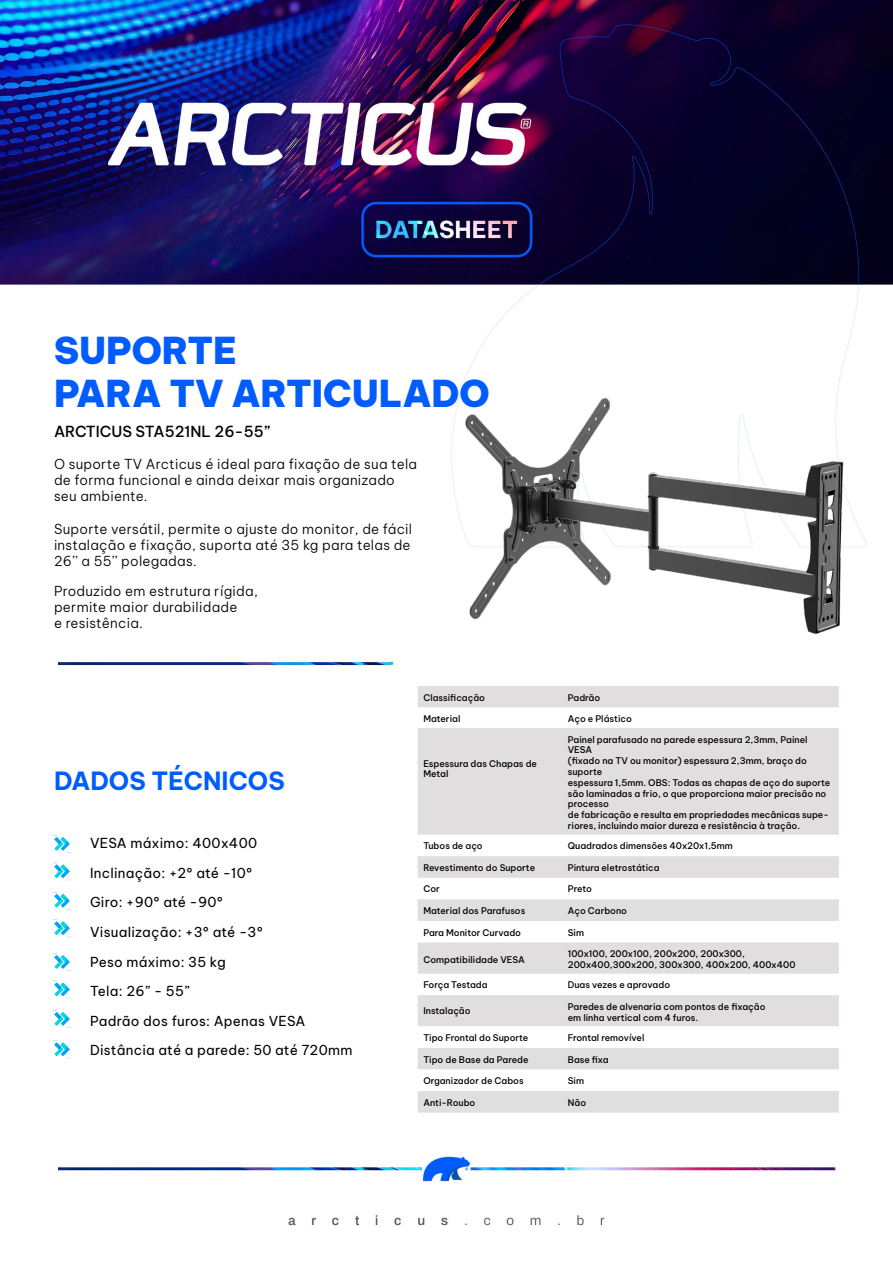
<style>
.page{position:relative;width:893px;height:1263px;background:#fff}
.page>*{position:absolute;margin:0;border:0;box-sizing:border-box;transform-origin:0 0}
.t1{font:900 36.45px/43.7px "Be Vietnam Pro";color:#015cff}
.t2{font:700 24.6px "Be Vietnam Pro";color:#015cff}
.t3{font:500 15px "Be Vietnam Pro";color:#000}
.t4{font:300 13.5px/16.2px "Be Vietnam Pro";letter-spacing:.02em;color:#000}
.t5{font:13.5px/29.5px "Be Vietnam Pro";letter-spacing:.02em;color:#000}
.t6{font:500 9px/10.8px "Be Vietnam Pro";color:#000}
</style>
<div class="page">
<img style="left:0;top:0;width:893px;height:1226px">
<img style="left:453px;top:354px;width:408px;height:352px">
<svg style="left:53px;top:835px;width:18px;height:18px"></svg>
<svg style="left:53px;top:953px;width:18px;height:18px"></svg>
<svg style="left:53px;top:892px;width:18px;height:18px"></svg>
<svg style="left:53px;top:1010px;width:18px;height:18px"></svg>
<svg style="left:53px;top:862px;width:18px;height:18px"></svg>
<svg style="left:53px;top:980px;width:18px;height:19px"></svg>
<svg style="left:53px;top:919px;width:18px;height:18px"></svg>
<svg style="left:53px;top:1040px;width:18px;height:18px"></svg>
<div style="left:418px;top:686px;width:421px;height:21px;background:#e0dede"></div>
<svg style="left:418px;top:707px;width:421px;height:235px"></svg>
<div style="left:418px;top:728px;width:421px;height:107px;background:#e0dede"></div>
<div style="left:418px;top:856px;width:421px;height:22px;background:#e0dede"></div>
<div style="left:418px;top:899px;width:421px;height:22px;background:#e0dede"></div>
<svg style="left:418px;top:942px;width:421px;height:170px;fill:#e0dede"></svg>
<svg style="left:418px;top:1026px;width:421px;height:65px"></svg>
<h1 class="t1" style="left:54px;top:324px;width:437px">SUPORTE<br>PARA TV ARTICULADO</h1>
<h3 class="t3" style="left:54px;top:419px;width:218px">ARCTICUS STA521NL 26-55”</h3>
<h3 class="t4" style="left:54px;top:454px;width:365px">O suporte TV Arcticus é ideal para fixação de sua tela de forma funcional e ainda deixar mais organizado seu ambiente.</h3>
<h3 class="t4" style="left:54px;top:519px;width:360px;text-align:justify">Suporte versátil, permite o ajuste do monitor, de fácil instalação e fixação, suporta até 35 kg para telas de 26’’ a 55’’ polegadas.</h3>
<h3 class="t4" style="left:54px;top:582px;width:205px">Produzido em estrutura rígida, permite maior durabilidade<br>e resistência.</h3>
<h2 class="t2" style="left:54px;top:760px;width:232px">DADOS TÉCNICOS</h2>
<h3 class="t5" style="left:90px;top:827px;width:264px">VESA máximo: 400x400<br>Inclinação: +2º até -10º<br>Giro: +90º até -90º<br>Visualização: +3º até -3º<br>Peso máximo: 35 kg<br>Tela: 26” - 55”<br>Padrão dos furos: Apenas VESA<br>Distância até a parede: 50 até 720mm</h3>
<p class="t6" style="left:423px;top:691px;width:63px">Classificação</p>
<p class="t6" style="left:568px;top:691px;width:34px">Padrão</p>
<p class="t6" style="left:423px;top:713px;width:39px">Material</p>
<p class="t6" style="left:568px;top:713px;width:66px">Aço e Plástico</p>
<p class="t6" style="left:423px;top:757px;width:115px">Espessura das Chapas de<br>Metal</p>
<p class="t6" style="left:568px;top:733px;width:264px">Painel parafusado na parede espessura 2,3mm, Painel VESA<br>(fixado na TV ou monitor) espessura 2,3mm, braço do suporte<br>espessura 1,5mm. OBS: Todas as chapas de aço do suporte são laminadas a frio, o que proporciona maior precisão no processo<br>de fabricação e resulta em propriedades mecânicas supe&shy;riores, incluindo maior dureza e resistência à tração.</p>
<p class="t6" style="left:423px;top:840px;width:61px">Tubos de aço</p>
<p class="t6" style="left:568px;top:840px;width:167px">Quadrados dimensões 40x20x1,5mm</p>
<p class="t6" style="left:423px;top:861px;width:113px">Revestimento do Suporte</p>
<p class="t6" style="left:568px;top:861px;width:93px">Pintura eletrostática</p>
<p class="t6" style="left:423px;top:883px;width:18px">Cor</p>
<p class="t6" style="left:568px;top:883px;width:26px">Preto</p>
<p class="t6" style="left:423px;top:904px;width:104px">Material dos Parafusos</p>
<p class="t6" style="left:568px;top:904px;width:61px">Aço Carbono</p>
<p class="t6" style="left:423px;top:926px;width:99px">Para Monitor Curvado</p>
<p class="t6" style="left:568px;top:926px;width:18px">Sim</p>
<p class="t6" style="left:423px;top:953px;width:103px">Compatibilidade VESA</p>
<p class="t6" style="left:568px;top:947px;width:229px">100x100, 200x100, 200x200, 200x300,<br>200x400,300x200, 300x300, 400x200, 400x400</p>
<p class="t6" style="left:423px;top:979px;width:66px">Força Testada</p>
<p class="t6" style="left:568px;top:979px;width:104px">Duas vezes e aprovado</p>
<p class="t6" style="left:423px;top:1005px;width:49px">Instalação</p>
<p class="t6" style="left:568px;top:1000px;width:199px">Paredes de alvenaria com pontos de fixação em linha vertical com 4 furos.</p>
<p class="t6" style="left:423px;top:1031px;width:107px">Tipo Frontal do Suporte</p>
<p class="t6" style="left:568px;top:1031px;width:78px">Frontal removível</p>
<p class="t6" style="left:423px;top:1053px;width:107px">Tipo de Base da Parede</p>
<p class="t6" style="left:568px;top:1053px;width:42px">Base fixa</p>
<p class="t6" style="left:423px;top:1074px;width:102px">Organizador de Cabos</p>
<p class="t6" style="left:568px;top:1074px;width:18px">Sim</p>
<p class="t6" style="left:423px;top:1096px;width:54px">Anti-Roubo</p>
<p class="t6" style="left:568px;top:1096px;width:20px">Não</p>
</div>
